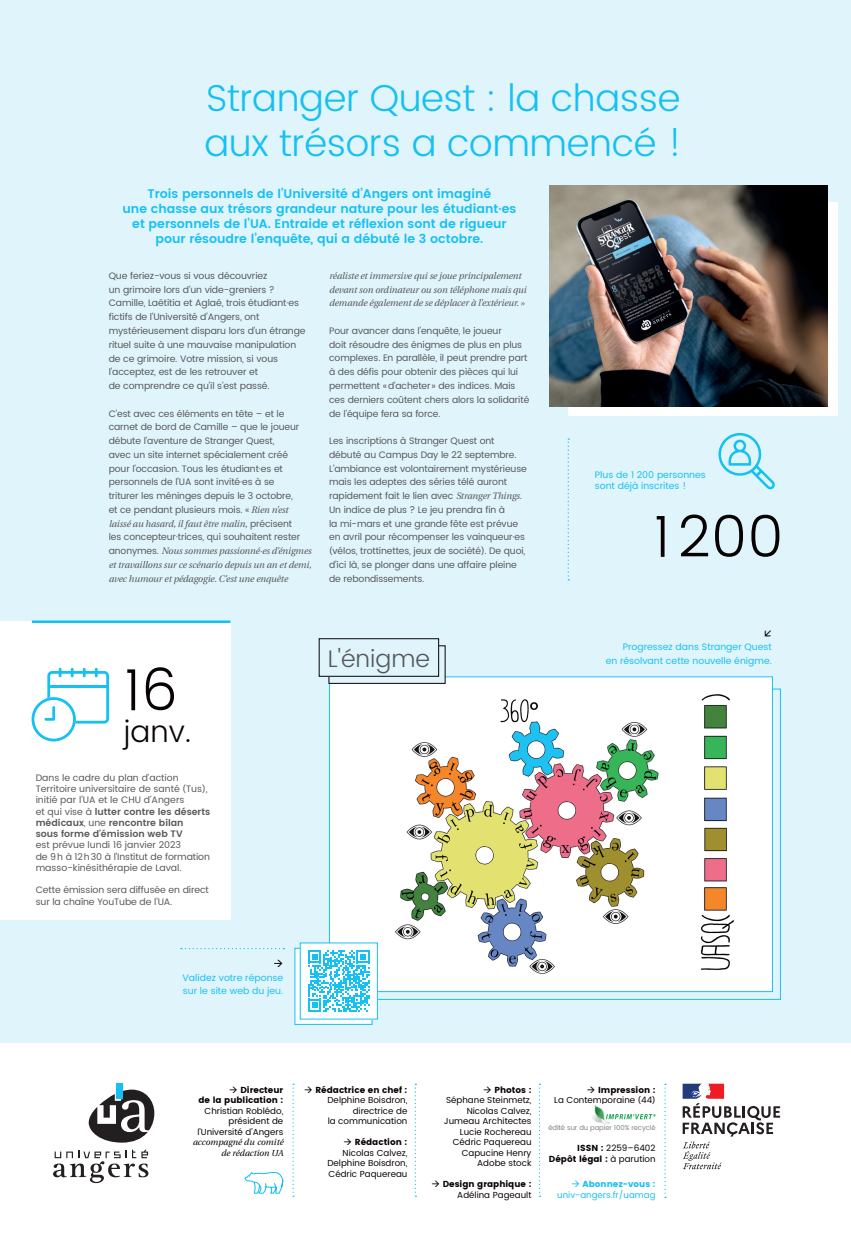
<style>
.page{position:relative;width:851px;height:1241px;background:#fff}
.page>*{position:absolute;margin:0;border:0;box-sizing:border-box;transform-origin:0 0}
.t1{font:300 57.5px "UA Poppins Texte";color:#080302}
.t2{font:300 37.5px/45px "UA Poppins Texte";letter-spacing:-.01em;color:#15c0f2}
.t3{font:300 30px "UA Poppins Texte";color:#080302}
.t4{font:300 24px "UA Poppins Texte";color:#57585a}
.t5{font:600 12.5px/15px "UA Poppins Texte";color:#15c0f2;text-align:center}
.t6{font:9.38px/13.8px "UA Poppins Texte";letter-spacing:-.01em;color:#57585a}
.t7{font:9.38px/13.8px "UA Poppins Texte";color:#15c0f2}
.t8{font:italic 9.38px/13.8px "UA Poppins Texte";letter-spacing:-.01em;color:#57585a}
.t9{font:8.75px/10.5px "UA Poppins Texte";color:#080302;text-align:right}
.t10{font:700 8.75px/10.5px "UA Poppins Texte";color:#080302;text-align:right}
.t11{font:8.75px/10.5px "UA Poppins Texte";color:#15c0f2;text-align:right}
.t12{font:italic 8.75px/10.5px "UA Poppins Texte";color:#080302;text-align:right}
.t13{font:6.88px "UA Poppins Texte";letter-spacing:-.01em;color:#808285}
.s1{font-style:italic}
.s2{font-weight:600}
.s3{font-weight:700}
.s4{font-weight:400}
</style>
<div class="page">
<div style="left:0;top:0;width:850px;height:1042px;background:#e0f4fc"></div>
<img style="left:592px;top:1105px;width:20px;height:19px">
<svg style="left:606px;top:1113px;width:49px;height:6px"></svg>
<svg style="left:682px;top:1083px;width:98px;height:85px"></svg>
<svg style="left:292px;top:1083px;width:2px;height:113px"></svg>
<svg style="left:414px;top:1083px;width:2px;height:113px"></svg>
<svg style="left:538px;top:1083px;width:2px;height:113px"></svg>
<svg style="left:664px;top:1083px;width:2px;height:114px"></svg>
<div style="left:0;top:621px;width:230px;height:298px;background:#fff"></div>
<svg style="left:32px;top:667px;width:77px;height:74px"></svg>
<hr style="left:50px;top:685px;width:56px;height:2px;background:#15c0f2">
<hr style="left:32px;top:620px;width:198px;height:3px;background:#15c0f2">
<svg style="left:377px;top:688px;width:403px;height:311px"></svg>
<div style="left:329px;top:676px;width:443px;height:315px;background:#fff"></div>
<img style="left:354px;top:678px;width:380px;height:307px">
<div style="left:328px;top:645px;width:117px;height:38px;background:linear-gradient(to right,#e0f4fc,#e0f4fc)"></div>
<div style="left:319px;top:638px;width:119px;height:38px;background:#e0f4fc"></div>
<div style="left:318px;top:638px;width:121px;height:38px;border:1px solid #080302"></div>
<div style="left:567px;top:202px;width:270px;height:213px;background:#fff"></div>
<img style="left:549px;top:185px;width:278px;height:221px">
<svg style="left:181px;top:948px;width:103px;height:1px"></svg>
<svg style="left:294px;top:947px;width:78px;height:77px"></svg>
<div style="left:300px;top:942px;width:77px;height:76px;background:#fff"></div>
<svg style="left:308px;top:950px;width:61px;height:61px"></svg>
<svg style="left:718px;top:433px;width:56px;height:56px"></svg>
<svg style="left:567px;top:438px;width:2px;height:142px"></svg>
<svg style="left:53px;top:1149px;width:95px;height:33px"></svg>
<svg style="left:89px;top:1089px;width:65px;height:53px"></svg>
<div style="left:116px;top:1083px;width:7px;height:16px;background:#15c0f2"></div>
<svg style="left:245px;top:1172px;width:39px;height:22px"></svg>
<h2 class="t2" style="left:204px;top:76px;width:479px">Stranger Quest : la chasse aux trésors a commencé !</h2>
<h3 class="t5" style="left:122px;top:185px;width:395px">Trois personnels de l’Université d’Angers ont imaginé<br>une chasse aux trésors grandeur nature pour les étudiant∙es et personnels de l’UA. Entraide et réflexion sont de rigueur pour résoudre l’enquête, qui a débuté le 3 octobre.</h3>
<p class="t6" style="left:109px;top:269px;width:198px">Que feriez-vous si vous découvriez<br>un grimoire lors d’un vide-greniers ?<br>Camille, Laëtitia et Aglaé, trois étudiant∙es fictifs de l’Université d’Angers, ont mystérieusement disparu lors d’un étrange rituel suite à une mauvaise manipulation de ce grimoire. Votre mission, si vous l’acceptez, est de les retrouver et<br>de comprendre ce qu’il s’est passé.</p>
<p class="t6" style="left:109px;top:406px;width:204px">C’est avec ces éléments en tête – et le carnet de bord de Camille – que le joueur débute l’aventure de Stranger Quest,<br>avec un site internet spécialement créé<br>pour l’occasion. Tous les étudiant∙es et personnels de l’UA sont invité∙es à se<br>triturer les méninges depuis le 3 octobre,<br>et ce pendant plusieurs mois. « <span class="s1">Rien n’est laissé au hasard, il faut être malin,</span> précisent<br>les concepteur∙trices, qui souhaitent rester anonymes. <span class="s1">Nous sommes passionné∙es d’énigmes et travaillons sur ce scénario depuis un an et demi, avec humour et pédagogie. C’est une enquête</span></p>
<p class="t8" style="left:329px;top:268px;width:199px">réaliste et immersive qui se joue principalement devant son ordinateur ou son téléphone mais qui demande également de se déplacer à l’extérieur. »</p>
<p class="t6" style="left:329px;top:324px;width:202px">Pour avancer dans l’enquête, le joueur<br>doit résoudre des énigmes de plus en plus complexes. En parallèle, il peut prendre part à des défis pour obtenir des pièces qui lui permettent «d’acheter» des indices. Mais ces derniers coûtent chers alors la solidarité de l’équipe fera sa force.</p>
<p class="t6" style="left:329px;top:434px;width:199px">Les inscriptions à Stranger Quest ont débuté au Campus Day le 22 septembre.<br>L’ambiance est volontairement mystérieuse mais les adeptes des séries télé auront rapidement fait le lien avec <span class="s1">Stranger Things</span>.<br>Un indice de plus ? Le jeu prendra fin à<br>la mi-mars et une grande fête est prévue en avril pour récompenser les vainqueur∙es (vélos, trottinettes, jeux de société). De quoi, d’ici là, se plonger dans une affaire pleine de rebondissements.</p>
<p class="t7" style="left:594px;top:469px;width:112px;line-height:11.2px">Plus de 1 200 personnes sont déjà inscrites !</p>
<h1 class="t1" style="left:653px;top:495px;width:132px">1200</h1>
<h1 class="t1" style="left:124px;top:648px;width:56px">16</h1>
<h3 class="t3" style="left:124px;top:709px;width:69px">janv.</h3>
<p class="t6" style="left:36px;top:772px;width:176px;line-height:11.2px">Dans le cadre du plan d’action Territoire universitaire de santé (Tus), initié par l’UA et le CHU d’Angers<br>et qui vise à <span class="s2">lutter contre les déserts médicaux</span>, une <span class="s2">rencontre bilan<br>sous forme d'émission web TV</span></p>
<p class="t6" style="left:36px;top:839px;width:176px;line-height:11.2px">est prévue lundi 16 janvier 2023<br>de 9h à 12h30 à l’Institut de formation masso-kinésithérapie de Laval.</p>
<p class="t6" style="left:36px;top:884px;width:175px;line-height:11.2px">Cette émission sera diffusée en direct sur la chaîne YouTube de l’UA.</p>
<p class="t7" style="left:182px;top:970px;width:102px">Validez votre réponse sur le site web du jeu.</p>
<h3 class="t4" style="left:328px;top:641px;width:104px">L'énigme</h3>
<p class="t7" style="left:605px;top:640px;width:168px;text-align:right">Progressez dans Stranger Quest<br>en résolvant cette nouvelle énigme.</p>
<p class="t10" style="left:198px;top:1084px;width:86px">→ Directeur<br>de la publication :</p>
<p class="t9" style="left:197px;top:1105px;width:87px">Christian Roblédo, président de l’Université d’Angers</p>
<p class="t12" style="left:193px;top:1136px;width:92px">accompagné du comité de rédaction UA</p>
<p class="t9" style="left:304px;top:1084px;width:105px">→ <span class="s3">Rédactrice en chef :<br></span>Delphine Boisdron, directrice de<br>la communication</p>
<p class="t9" style="left:327px;top:1137px;width:81px">→ <span class="s3">Rédaction :<br></span>Nicolas Calvez,<br>Delphine Boisdron,<br>Cédric Paquereau</p>
<p class="t9" style="left:444px;top:1084px;width:89px">→ <span class="s3">Photos :<br></span>Séphane Steinmetz,<br>Nicolas Calvez,<br>Jumeau Architectes<br>Lucie Rochereau<br>Cédric Paquereau<br>Capucine Henry<br>Adobe stock</p>
<p class="t10" style="left:431px;top:1178px;width:101px">→ Design graphique :<br><span class="s4">Adélina Pageault</span></p>
<p class="t9" style="left:554px;top:1084px;width:103px">→ <span class="s3">Impression :<br></span>La Contemporaine (44)</p>
<p class="t13" style="left:548px;top:1121px;width:109px">édité sur du papier 100% recyclé</p>
<p class="t9" style="left:549px;top:1143px;width:108px"><span class="s3">ISSN :</span> 2259–6402<br><span class="s3">Dépôt légal :</span> à parution</p>
<p class="t11" style="left:557px;top:1179px;width:100px">→ <span class="s3">Abonnez-vous : </span>univ-angers.fr/uamag</p>
</div>
